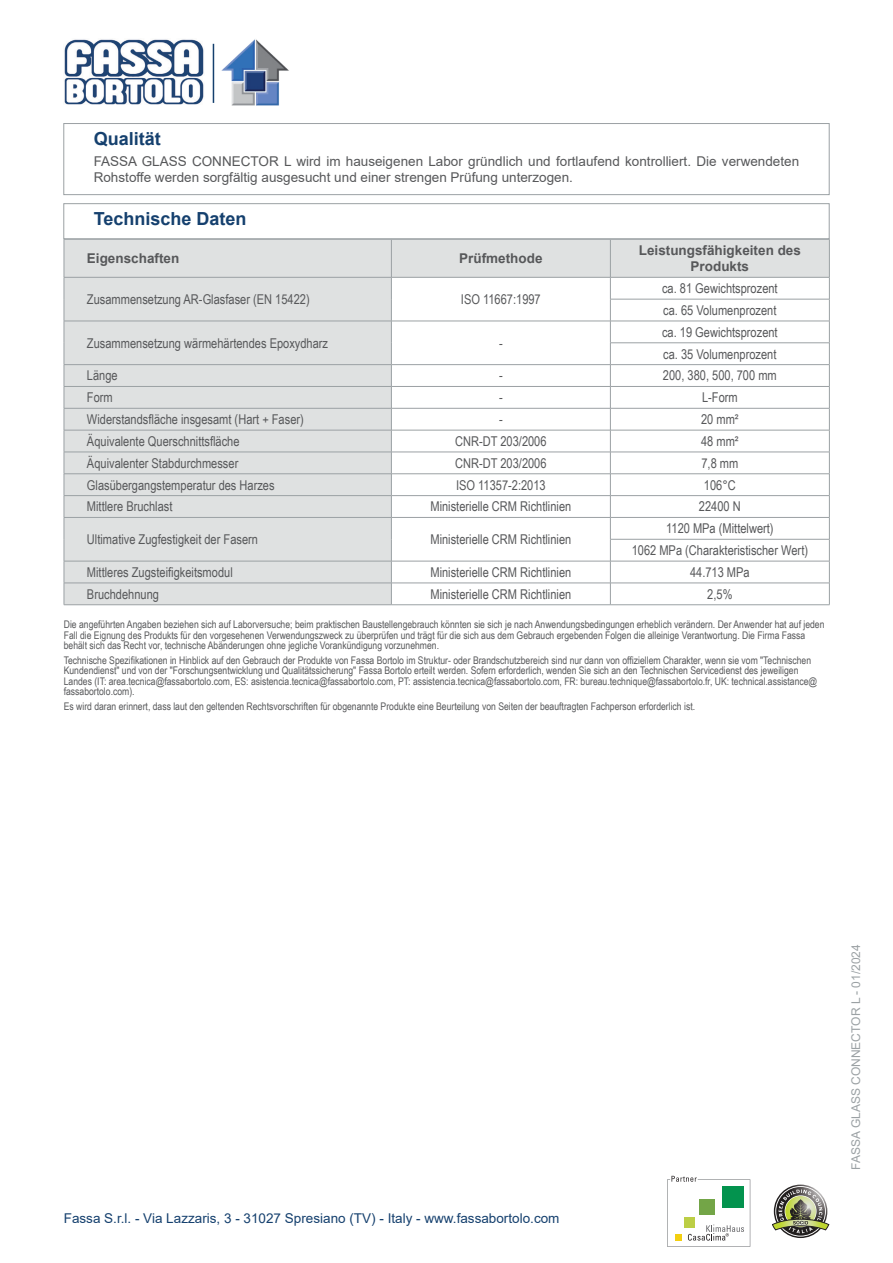
<style>
.page{position:relative;width:893px;height:1263px;background:#fff}
.page>*{position:absolute;margin:0;border:0;box-sizing:border-box;transform-origin:0 0}
.Titolo{font:700 18px "Arial";color:#15406e}
.normale_centrato{font:13.5px "Arial Narrow";color:#57585a}
.normale_sx{font:13.5px "Arial Narrow";color:#57585a}
.Qualita{font:13.5px/16.2px "Arial";color:#57585a}
.t1{font:13.5px "Arial";color:#15406e}
.grassetto_centrato{font:700 13.5px/16.2px "Arial";color:#57585a;text-align:center}
.grassetto_sx{font:700 13.5px "Arial";color:#57585a}
.t2{font:12px "Arial";color:#9ba1a4}
.Disclaimer{font:10.5px/10.5px "Arial Narrow";color:#57585a}
</style>
<div class="page">
<div style="left:64px;top:123px;width:765px;height:72px;border:1px solid #9ba1a4"></div>
<div style="left:64px;top:203px;width:765px;height:36px;border:1px solid #9ba1a4"></div>
<svg style="left:65px;top:240px;width:764px;height:364px"></svg>
<hr style="left:64px;top:239px;width:327px;height:1px;background:#9ba1a4">
<hr style="left:64px;top:239px;width:1px;height:38px;background:#9ba1a4">
<hr style="left:64px;top:277px;width:327px;height:1px;background:#9ba1a4">
<hr style="left:391px;top:239px;width:219px;height:1px;background:#9ba1a4">
<hr style="left:391px;top:239px;width:1px;height:38px;background:#9ba1a4">
<hr style="left:391px;top:277px;width:219px;height:1px;background:#9ba1a4">
<hr style="left:610px;top:239px;width:220px;height:1px;background:#9ba1a4">
<hr style="left:610px;top:239px;width:1px;height:38px;background:#9ba1a4">
<hr style="left:829px;top:239px;width:1px;height:38px;background:#9ba1a4">
<hr style="left:610px;top:277px;width:220px;height:1px;background:#9ba1a4">
<hr style="left:610px;top:299px;width:220px;height:1px;background:#9ba1a4">
<hr style="left:64px;top:321px;width:327px;height:1px;background:#9ba1a4">
<hr style="left:391px;top:321px;width:219px;height:1px;background:#9ba1a4">
<hr style="left:610px;top:321px;width:220px;height:1px;background:#9ba1a4">
<hr style="left:610px;top:343px;width:220px;height:1px;background:#9ba1a4">
<hr style="left:64px;top:364px;width:327px;height:1px;background:#9ba1a4">
<hr style="left:391px;top:364px;width:219px;height:1px;background:#9ba1a4">
<hr style="left:610px;top:364px;width:220px;height:1px;background:#9ba1a4">
<hr style="left:64px;top:386px;width:327px;height:1px;background:#9ba1a4">
<hr style="left:391px;top:386px;width:219px;height:1px;background:#9ba1a4">
<hr style="left:610px;top:386px;width:220px;height:1px;background:#9ba1a4">
<hr style="left:64px;top:408px;width:327px;height:1px;background:#9ba1a4">
<hr style="left:391px;top:408px;width:219px;height:1px;background:#9ba1a4">
<hr style="left:610px;top:408px;width:220px;height:1px;background:#9ba1a4">
<hr style="left:64px;top:430px;width:327px;height:1px;background:#9ba1a4">
<hr style="left:391px;top:430px;width:219px;height:1px;background:#9ba1a4">
<hr style="left:610px;top:430px;width:220px;height:1px;background:#9ba1a4">
<hr style="left:64px;top:452px;width:327px;height:1px;background:#9ba1a4">
<hr style="left:391px;top:452px;width:219px;height:1px;background:#9ba1a4">
<hr style="left:610px;top:452px;width:220px;height:1px;background:#9ba1a4">
<hr style="left:64px;top:473px;width:327px;height:1px;background:#9ba1a4">
<hr style="left:391px;top:473px;width:219px;height:1px;background:#9ba1a4">
<hr style="left:610px;top:473px;width:220px;height:1px;background:#9ba1a4">
<hr style="left:64px;top:495px;width:327px;height:1px;background:#9ba1a4">
<hr style="left:391px;top:495px;width:219px;height:1px;background:#9ba1a4">
<hr style="left:610px;top:495px;width:220px;height:1px;background:#9ba1a4">
<hr style="left:64px;top:517px;width:327px;height:1px;background:#9ba1a4">
<hr style="left:391px;top:517px;width:219px;height:1px;background:#9ba1a4">
<hr style="left:610px;top:517px;width:220px;height:1px;background:#9ba1a4">
<hr style="left:610px;top:539px;width:220px;height:1px;background:#9ba1a4">
<hr style="left:64px;top:561px;width:327px;height:1px;background:#9ba1a4">
<hr style="left:391px;top:561px;width:219px;height:1px;background:#9ba1a4">
<hr style="left:610px;top:561px;width:220px;height:1px;background:#9ba1a4">
<hr style="left:64px;top:583px;width:327px;height:1px;background:#9ba1a4">
<svg style="left:64px;top:278px;width:1px;height:326px"></svg>
<hr style="left:64px;top:604px;width:327px;height:1px;background:#9ba1a4">
<hr style="left:391px;top:583px;width:219px;height:1px;background:#9ba1a4">
<svg style="left:391px;top:277px;width:1px;height:327px"></svg>
<hr style="left:391px;top:604px;width:219px;height:1px;background:#9ba1a4">
<hr style="left:610px;top:583px;width:220px;height:1px;background:#9ba1a4">
<svg style="left:610px;top:277px;width:1px;height:327px"></svg>
<svg style="left:829px;top:277px;width:1px;height:327px"></svg>
<hr style="left:610px;top:604px;width:220px;height:1px;background:#9ba1a4">
<svg style="left:667px;top:1176px;width:83px;height:71px"></svg>
<svg style="left:772px;top:1186px;width:57px;height:50px"></svg>
<img style="left:64px;top:39px;width:140px;height:66px">
<hr style="left:213px;top:44px;width:1px;height:59px;background:#15406e">
<img style="left:221px;top:39px;width:68px;height:67px">
<p class="Titolo" style="left:94px;top:126px;width:69px">Qualität</p>
<p class="Qualita" style="left:94px;top:153px;width:707px">FASSA GLASS CONNECTOR L wird im hauseigenen Labor gründlich und fortlaufend kontrolliert. Die verwendeten<br>Rohstoffe werden sorgfältig ausgesucht und einer strengen Prüfung unterzogen.</p>
<p class="Titolo" style="left:94px;top:206px;width:154px">Technische Daten</p>
<p class="grassetto_sx" style="left:87px;top:249px;width:94px">Eigenschaften</p>
<p class="grassetto_centrato" style="left:459px;top:250px;width:85px">Prüfmethode</p>
<p class="grassetto_centrato" style="left:639px;top:242px;width:164px">Leistungsfähigkeiten des<br>Produkts</p>
<p class="normale_sx" style="left:87px;top:289px;width:224px">Zusammensetzung AR-Glasfaser (EN 15422)</p>
<p class="normale_centrato" style="left:461px;top:289px;width:81px">ISO 11667:1997</p>
<p class="normale_centrato" style="left:662px;top:278px;width:117px">ca. 81 Gewichtsprozent</p>
<p class="normale_centrato" style="left:663px;top:300px;width:115px">ca. 65 Volumenprozent</p>
<p class="normale_sx" style="left:87px;top:333px;width:243px">Zusammensetzung wärmehärtendes Epoxydharz</p>
<p class="normale_centrato" style="left:499px;top:333px;width:5px">-</p>
<p class="normale_centrato" style="left:662px;top:322px;width:117px">ca. 19 Gewichtsprozent</p>
<p class="normale_centrato" style="left:663px;top:344px;width:115px">ca. 35 Volumenprozent</p>
<p class="normale_sx" style="left:87px;top:366px;width:32px">Länge</p>
<p class="normale_centrato" style="left:499px;top:366px;width:5px">-</p>
<p class="normale_centrato" style="left:663px;top:366px;width:115px">200, 380, 500, 700 mm</p>
<p class="normale_sx" style="left:87px;top:388px;width:27px">Form</p>
<p class="normale_centrato" style="left:499px;top:388px;width:5px">-</p>
<p class="normale_centrato" style="left:702px;top:388px;width:37px">L-Form</p>
<p class="normale_sx" style="left:87px;top:409px;width:218px">Widerstandsfläche insgesamt (Hart + Faser)</p>
<p class="normale_centrato" style="left:499px;top:409px;width:5px">-</p>
<p class="normale_centrato" style="left:701px;top:409px;width:39px">20 mm²</p>
<p class="normale_sx" style="left:87px;top:431px;width:154px">Äquivalente Querschnittsfläche</p>
<p class="normale_centrato" style="left:455px;top:431px;width:93px">CNR-DT 203/2006</p>
<p class="normale_centrato" style="left:701px;top:431px;width:39px">48 mm²</p>
<p class="normale_sx" style="left:87px;top:453px;width:153px">Äquivalenter Stabdurchmesser</p>
<p class="normale_centrato" style="left:455px;top:453px;width:93px">CNR-DT 203/2006</p>
<p class="normale_centrato" style="left:701px;top:453px;width:38px">7,8 mm</p>
<p class="normale_sx" style="left:87px;top:475px;width:189px">Glasübergangstemperatur des Harzes</p>
<p class="normale_centrato" style="left:456px;top:475px;width:91px">ISO 11357-2:2013</p>
<p class="normale_centrato" style="left:704px;top:475px;width:33px">106°C</p>
<p class="normale_sx" style="left:87px;top:497px;width:87px">Mittlere Bruchlast</p>
<p class="normale_centrato" style="left:430px;top:497px;width:142px">Ministerielle CRM Richtlinien</p>
<p class="normale_centrato" style="left:699px;top:497px;width:43px">22400 N</p>
<p class="normale_sx" style="left:87px;top:529px;width:173px">Ultimative Zugfestigkeit der Fasern</p>
<p class="normale_centrato" style="left:430px;top:529px;width:142px">Ministerielle CRM Richtlinien</p>
<p class="normale_centrato" style="left:666px;top:519px;width:109px">1120 MPa (Mittelwert)</p>
<p class="normale_centrato" style="left:632px;top:540px;width:178px">1062 MPa (Charakteristischer Wert)</p>
<p class="normale_sx" style="left:87px;top:562px;width:147px">Mittleres Zugsteifigkeitsmodul</p>
<p class="normale_centrato" style="left:430px;top:562px;width:142px">Ministerielle CRM Richtlinien</p>
<p class="normale_centrato" style="left:690px;top:562px;width:61px">44.713 MPa</p>
<p class="normale_sx" style="left:87px;top:584px;width:74px">Bruchdehnung</p>
<p class="normale_centrato" style="left:430px;top:584px;width:142px">Ministerielle CRM Richtlinien</p>
<p class="normale_centrato" style="left:707px;top:584px;width:27px">2,5%</p>
<p class="Disclaimer" style="left:64px;top:619px;width:762px">Die angeführten Angaben beziehen sich auf Laborversuche; beim praktischen Baustellengebrauch könnten sie sich je nach Anwendungsbedingungen erheblich verändern. Der Anwender hat auf jeden<br>Fall die Eignung des Produkts für den vorgesehenen Verwendungszweck zu überprüfen und trägt für die sich aus dem Gebrauch ergebenden Folgen die alleinige Verantwortung. Die Firma Fassa behält sich das Recht vor, technische Abänderungen ohne jegliche Vorankündigung vorzunehmen.</p>
<p class="Disclaimer" style="left:64px;top:655px;width:755px">Technische Spezifikationen in Hinblick auf den Gebrauch der Produkte von Fassa Bortolo im Struktur- oder Brandschutzbereich sind nur dann von offiziellem Charakter, wenn sie vom "Technischen Kundendienst" und von der "Forschungsentwicklung und Qualitätssicherung" Fassa Bortolo erteilt werden. Sofern erforderlich, wenden Sie sich an den Technischen Servicedienst des jeweiligen Landes (IT: area.tecnica@fassabortolo.com, ES: asistencia.tecnica@fassabortolo.com, PT: assistencia.tecnica@fassabortolo.com, FR: bureau.technique@fassabortolo.fr, UK: technical.assistance@ fassabortolo.com).</p>
<p class="Disclaimer" style="left:64px;top:701px;width:633px">Es wird daran erinnert, dass laut den geltenden Rechtsvorschriften für obgenannte Produkte eine Beurteilung von Seiten der beauftragten Fachperson erforderlich ist.</p>
<p class="t1" style="left:64px;top:1208px;width:497px">Fassa S.r.l. - Via Lazzaris, 3 - 31027 Spresiano (TV) - Italy - www.fassabortolo.com</p>
<p class="t2" style="left:848px;top:1170px;width:227px;rotate:-90deg">FASSA GLASS CONNECTOR L - 01/2024</p>
</div>
